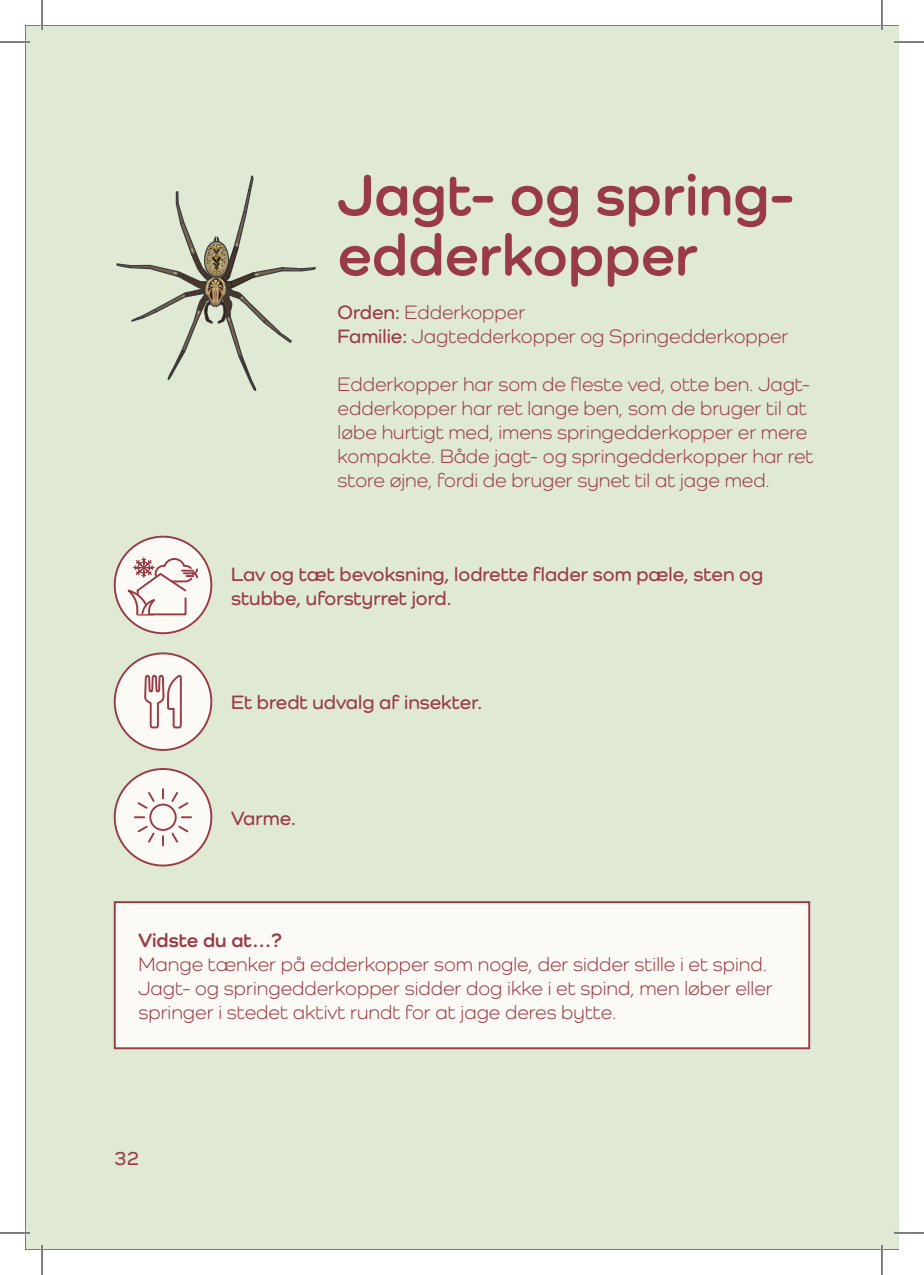
<style>
.page{position:relative;width:924px;height:1275px;background:#fff}
.page>*{position:absolute;margin:0;border:0;box-sizing:border-box;transform-origin:0 0}
.Rubrik{font:700 60px/60px "Como";color:#993a48}
.Brød{font:20px/24px "Como";color:#993a48}
.BRØD{font:600 20px/24px "Como";color:#993a48}
.Brød-2{font:700 20px "Como";color:#993a48}
.s1{font-weight:600}
</style>
<div class="page">
<div style="left:25px;top:25px;width:873px;height:1225px;background:#e0e9d3"></div>
<svg style="left:116px;top:175px;width:200px;height:217px"></svg>
<svg style="left:115px;top:653px;width:96px;height:97px"></svg>
<div style="left:115px;top:536px;width:96px;height:97px;background:#fbfaf5;border-radius:50%"></div>
<div style="left:114px;top:536px;width:98px;height:98px;border:2px solid #993a48;border-radius:50%"></div>
<div style="left:115px;top:769px;width:96px;height:96px;background:#fbfaf5;border-radius:50%"></div>
<div style="left:114px;top:768px;width:98px;height:98px;border:2px solid #993a48;border-radius:50%"></div>
<svg style="left:122px;top:556px;width:77px;height:291px"></svg>
<div style="left:114px;top:901px;width:695px;height:148px;background:#fbfaf5;border:2px solid #993a48"></div>
<hr style="left:0;top:41px;width:30px;height:2px;background:#fff">
<hr style="left:893px;top:41px;width:30px;height:2px;background:#fff">
<hr style="left:0;top:1231px;width:30px;height:3px;background:#fff">
<hr style="left:893px;top:1231px;width:30px;height:3px;background:#fff">
<hr style="left:41px;top:0;width:2px;height:30px;background:#fff">
<hr style="left:41px;top:1245px;width:2px;height:30px;background:#fff">
<hr style="left:880px;top:0;width:2px;height:30px;background:#fff">
<hr style="left:880px;top:1245px;width:2px;height:30px;background:#fff">
<hr style="left:0;top:42px;width:30px;height:1px;background:#000">
<hr style="left:893px;top:42px;width:30px;height:1px;background:#000">
<hr style="left:0;top:1232px;width:30px;height:1px;background:#000">
<hr style="left:893px;top:1232px;width:30px;height:1px;background:#000">
<hr style="left:42px;top:0;width:1px;height:30px;background:#000">
<hr style="left:42px;top:1245px;width:1px;height:30px;background:#000">
<hr style="left:881px;top:0;width:1px;height:30px;background:#000">
<hr style="left:881px;top:1245px;width:1px;height:30px;background:#000">
<p class="Rubrik" style="left:337px;top:164px;width:458px">Jagt- og spring&shy;edderkopper</p>
<p class="Brød" style="left:337px;top:300px;width:189px"><span class="s1">Orden:</span> Edderkopper</p>
<p class="Brød" style="left:337px;top:324px;width:452px"><span class="s1">Familie:</span> Jagtedderkopper og Springedderkopper</p>
<p class="Brød" style="left:337px;top:372px;width:477px">Edderkopper har som de fleste ved, otte ben. Jagt&shy;edderkopper har ret lange ben, som de bruger til at løbe hurtigt med, imens springedderkopper er mere kompakte. Både jagt- og springedderkopper har ret store øjne, fordi de bruger synet til at jage med.</p>
<p class="BRØD" style="left:231px;top:561px;width:533px">Lav og tæt bevoksning, lodrette flader som pæle, sten og stubbe, uforstyrret jord.</p>
<p class="BRØD" style="left:231px;top:690px;width:252px">Et bredt udvalg af insekter.</p>
<p class="BRØD" style="left:231px;top:806px;width:66px">Varme.</p>
<p class="Brød-2" style="left:138px;top:928px;width:145px">Vidste du at…?</p>
<p class="Brød" style="left:138px;top:951px;width:635px">Mange tænker på edderkopper som nogle, der sidder stille i et spind.<br>Jagt- og springedderkopper sidder dog ikke i et spind, men løber eller springer i stedet aktivt rundt for at jage deres bytte.</p>
<p class="BRØD" style="left:114px;top:1145px;width:27px">32</p>
</div>
